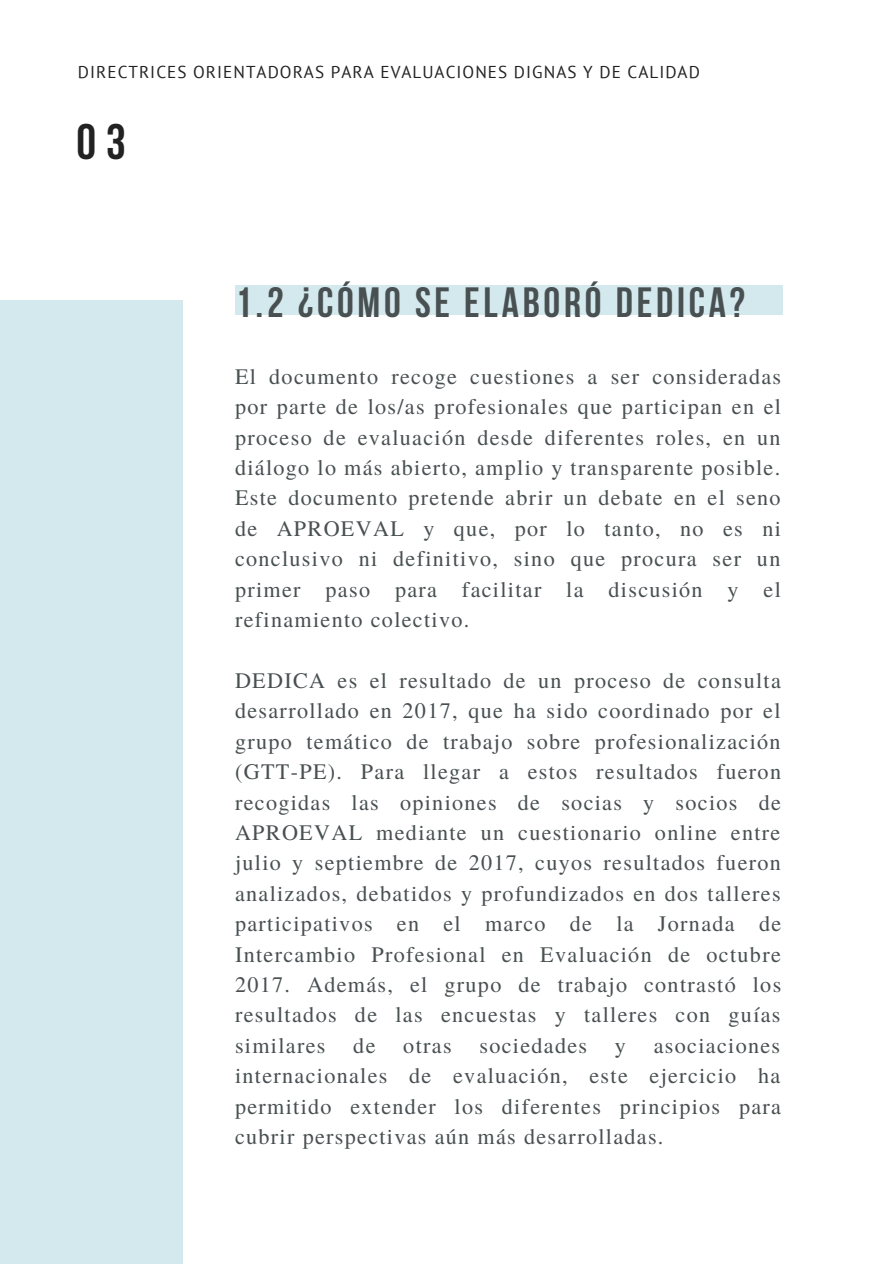
<style>
.page{position:relative;width:894px;height:1264px;background:#fff}
.page>*{position:absolute;margin:0;border:0;box-sizing:border-box;transform-origin:0 0}
.t1{font:700 49.65px "Bebas Neue";color:#222}
.t2{font:700 42.15px "Bebas Neue";letter-spacing:.09em;color:#495052}
.t3{font:22.05px/30.5px "Te X Gyre Termes";letter-spacing:.06em;color:#495052;text-align:justify}
.t4{font:17.1px "PT Sans";letter-spacing:.06em;color:#222}
</style>
<div class="page">
<div style="left:0;top:300px;width:182px;height:963px;background:#d3e9ee"></div>
<div style="left:235px;top:285px;width:547px;height:29px;background:#d3e9ee"></div>
<p class="t4" style="left:78px;top:60px;width:623px">DIRECTRICES ORIENTADORAS PARA EVALUACIONES DIGNAS Y DE CALIDAD</p>
<p class="t1" style="left:77px;top:122px;width:51px">03</p>
<p class="t2" style="left:235px;top:285px;width:511px">1.2 ¿CÓMO SE ELABORÓ DEDICA?</p>
<p class="t3" style="left:235px;top:360px;width:547px">El documento recoge cuestiones a ser consideradas por parte de los/as profesionales que participan en el proceso de evaluación desde diferentes roles, en un diálogo lo más abierto, amplio y transparente posible.<br>Este documento pretende abrir un debate en el seno de APROEVAL y que, por lo tanto, no es ni conclusivo ni definitivo, sino que procura ser un primer paso para facilitar la discusión y el refinamiento colectivo.</p>
<p class="t3" style="left:235px;top:664px;width:547px">DEDICA es el resultado de un proceso de consulta desarrollado en 2017, que ha sido coordinado por el grupo temático de trabajo sobre profesionalización (GTT-PE). Para llegar a estos resultados fueron recogidas las opiniones de socias y socios de APROEVAL mediante un cuestionario online entre julio y septiembre de 2017, cuyos resultados fueron analizados, debatidos y profundizados en dos talleres participativos en el marco de la Jornada de Intercambio Profesional en Evaluación de octubre 2017. Además, el grupo de trabajo contrastó los resultados de las encuestas y talleres con guías similares</p>
<p class="t3" style="left:353px;top:1029px;width:24px">de</p>
<p class="t3" style="left:403px;top:1029px;width:50px">otras</p>
<p class="t3" style="left:479px;top:1029px;width:109px">sociedades</p>
<p class="t3" style="left:614px;top:1029px;width:13px">y</p>
<p class="t3" style="left:235px;top:1029px;width:547px;text-indent:418px">asociaciones internacionales de evaluación, este ejercicio ha permitido extender los diferentes principios para cubrir perspectivas aún más desarrolladas.</p>
</div>
